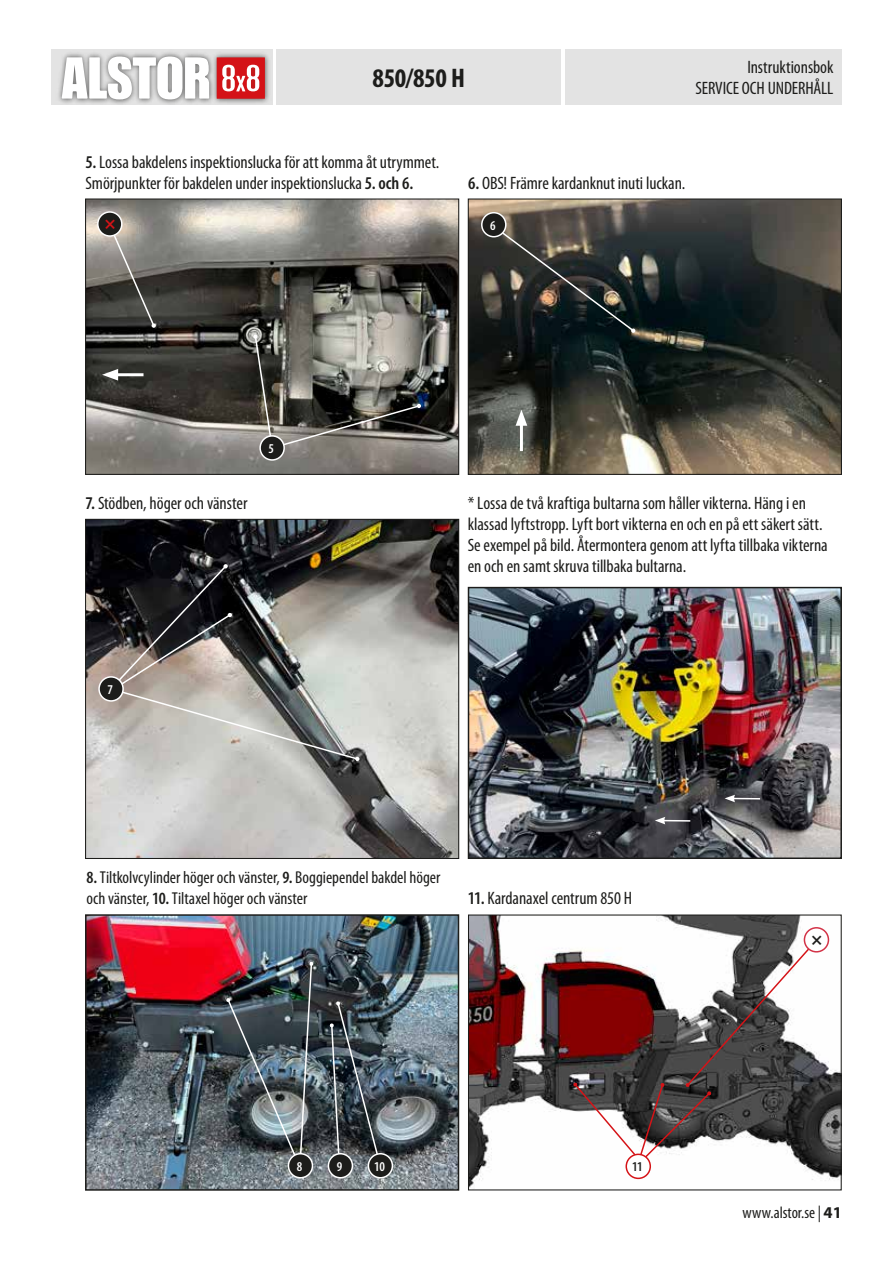
<style>
.page{position:relative;width:893px;height:1263px;background:#fff}
.page>*{position:absolute;margin:0;border:0;box-sizing:border-box;transform-origin:0 0}
.t1{font:700 condensed 27px "Myriad Pro";letter-spacing:-.015em;color:#1d1d1b}
.t2{font:condensed 18px/21px "Myriad Pro";letter-spacing:-.005em;color:#1d1d1b}
.t3{font:900 condensed 18px "Myriad Pro";color:#d51317}
.t4{font:900 condensed 18px "Myriad Pro";color:#1d1d1b}
.t5{font:condensed 17.25px/20.2px "Myriad Pro";letter-spacing:-.005em;color:#1d1d1b}
.t6{font:condensed 16.5px "Myriad Pro";color:#1d1d1b}
.t7{font:600 condensed 13.5px "Myriad Pro";color:#fff}
.t8{font:600 condensed 13.5px "Myriad Pro";color:#1d1d1b}
.s1{font-weight:600}
.s2{font-weight:700;font-stretch:normal}
</style>
<div class="page">
<div style="left:276px;top:49px;width:285px;height:55px;background:#e3e3e3"></div>
<div style="left:566px;top:49px;width:276px;height:55px;background:#e3e3e3"></div>
<img style="left:54px;top:49px;width:218px;height:55px">
<svg style="left:62px;top:56px;width:147px;height:43px"></svg>
<div style="left:217px;top:57px;width:48px;height:42px;background:#d41217"></div>
<svg style="left:222px;top:65px;width:37px;height:26px"></svg>
<hr style="left:251px;top:79px;width:4px;height:10px;background:#c51a1b;border-radius:2px">
<img style="left:471px;top:590px;width:368px;height:266px">
<div style="left:468px;top:587px;width:374px;height:272px;border:2px solid #1d1d1b"></div>
<svg style="left:725px;top:795px;width:35px;height:7px"></svg>
<hr style="left:663px;top:820px;width:27px;height:2px;background:#fff">
<svg style="left:655px;top:817px;width:10px;height:7px"></svg>
<img style="left:470px;top:916px;width:370px;height:272px">
<div style="left:468px;top:914px;width:374px;height:276px;border:1px solid #1d1d1b"></div>
<svg style="left:573px;top:938px;width:245px;height:226px"></svg>
<div style="left:626px;top:1154px;width:24px;height:24px;background:#fff;border-radius:50%"></div>
<div style="left:625px;top:1153px;width:26px;height:26px;border:2px solid #d51317;border-radius:50%"></div>
<img style="left:88px;top:917px;width:368px;height:271px">
<div style="left:85px;top:914px;width:374px;height:277px;border:2px solid #1d1d1b"></div>
<img style="left:226px;top:961px;width:88px;height:205px">
<svg style="left:329px;top:1001px;width:51px;height:165px;background:#454f56"></svg>
<div style="left:288px;top:1154px;width:24px;height:24px;background:#1d1d1b;border-radius:50%"></div>
<div style="left:288px;top:1153px;width:25px;height:25px;border:2px solid #fff;border-radius:50%"></div>
<div style="left:328px;top:1154px;width:24px;height:24px;background:#1d1d1b;border-radius:50%"></div>
<div style="left:328px;top:1153px;width:25px;height:25px;border:2px solid #fff;border-radius:50%"></div>
<div style="left:368px;top:1154px;width:24px;height:24px;background:#1d1d1b;border-radius:50%"></div>
<div style="left:368px;top:1153px;width:25px;height:25px;border:2px solid #fff;border-radius:50%"></div>
<img style="left:87px;top:200px;width:370px;height:273px">
<div style="left:85px;top:198px;width:374px;height:277px;border:1px solid #1d1d1b"></div>
<svg style="left:253px;top:334px;width:168px;height:116px;background:#706e67"></svg>
<div style="left:260px;top:436px;width:24px;height:24px;background:#1d1d1b;border-radius:50%"></div>
<div style="left:259px;top:435px;width:26px;height:26px;border:2px solid #fff;border-radius:50%"></div>
<img style="left:470px;top:200px;width:370px;height:273px">
<div style="left:468px;top:198px;width:374px;height:277px;border:1px solid #1d1d1b"></div>
<img style="left:493px;top:225px;width:142px;height:108px">
<div style="left:482px;top:213px;width:24px;height:24px;background:#1d1d1b;border-radius:50%"></div>
<div style="left:481px;top:212px;width:26px;height:25px;border:2px solid #fff;border-radius:50%"></div>
<svg style="left:109px;top:225px;width:47px;height:103px;background:#6b6964"></svg>
<div style="left:98px;top:212px;width:24px;height:24px;background:#1d1d1b;border-radius:50%"></div>
<div style="left:97px;top:211px;width:26px;height:26px;border:2px solid #fff;border-radius:50%"></div>
<hr style="left:112px;top:373px;width:32px;height:3px;background:#fff">
<svg style="left:102px;top:369px;width:16px;height:12px"></svg>
<hr style="left:520px;top:420px;width:3px;height:31px;background:#fff">
<svg style="left:516px;top:410px;width:11px;height:16px"></svg>
<img style="left:87px;top:521px;width:370px;height:336px">
<div style="left:85px;top:519px;width:374px;height:340px;border:1px solid #1d1d1b"></div>
<svg style="left:109px;top:564px;width:250px;height:197px;background:#82817d"></svg>
<div style="left:99px;top:677px;width:24px;height:24px;background:#1d1d1b;border-radius:50%"></div>
<div style="left:98px;top:676px;width:26px;height:26px;border:2px solid #fff;border-radius:50%"></div>
<div style="left:804px;top:928px;width:24px;height:24px;background:#fff;border-radius:50%"></div>
<div style="left:804px;top:927px;width:25px;height:25px;border:2px solid #d33347;border-radius:50%"></div>
<h1 class="t1" style="left:373px;top:63px;width:94px">850/850 H</h1>
<p class="t2" style="left:696px;top:57px;width:139px;text-align:right">Instruktionsbok<br>SERVICE OCH UNDERHÅLL</p>
<p class="t2" style="left:86px;top:151px;width:355px"><span class="s1">5.</span> Lossa bakdelens inspektionslucka för att komma åt utrymmet.<br>Smörjpunkter för bakdelen under inspektionslucka <span class="s1">5. och 6.</span></p>
<p class="t2" style="left:468px;top:172px;width:219px"><span class="s1">6.</span> OBS! Främre kardanknut inuti luckan.</p>
<p class="t3" style="left:105px;top:213px;width:12px">×</p>
<p class="t7" style="left:490px;top:218px;width:7px">6</p>
<p class="t7" style="left:269px;top:441px;width:7px">5</p>
<p class="t2" style="left:86px;top:493px;width:163px"><span class="s1">7.</span> Stödben, höger och vänster</p>
<p class="t7" style="left:108px;top:682px;width:7px">7</p>
<p class="t2" style="left:468px;top:493px;width:362px">* Lossa de två kraftiga bultarna som håller vikterna. Häng i en klassad lyftstropp. Lyft bort vikterna en och en på ett säkert sätt.<br>Se exempel på bild. Återmontera genom att lyfta tillbaka vikterna en och en samt skruva tillbaka bultarna.</p>
<p class="t5" style="left:86px;top:868px;width:355px"><span class="s1">8.</span> Tiltkolvcylinder höger och vänster, <span class="s1">9.</span> Boggiependel bakdel höger och vänster, <span class="s1">10.</span> Tiltaxel höger och vänster</p>
<p class="t2" style="left:468px;top:887px;width:166px"><span class="s1">11.</span> Kardanaxel centrum 850 H</p>
<p class="t4" style="left:811px;top:929px;width:12px">×</p>
<p class="t7" style="left:297px;top:1159px;width:7px">8</p>
<p class="t7" style="left:337px;top:1159px;width:7px">9</p>
<p class="t7" style="left:374px;top:1159px;width:12px">10</p>
<p class="t8" style="left:632px;top:1159px;width:12px">11</p>
<p class="t6" style="left:742px;top:1204px;width:101px">www.alstor.se | <span class="s2">41</span></p>
</div>
